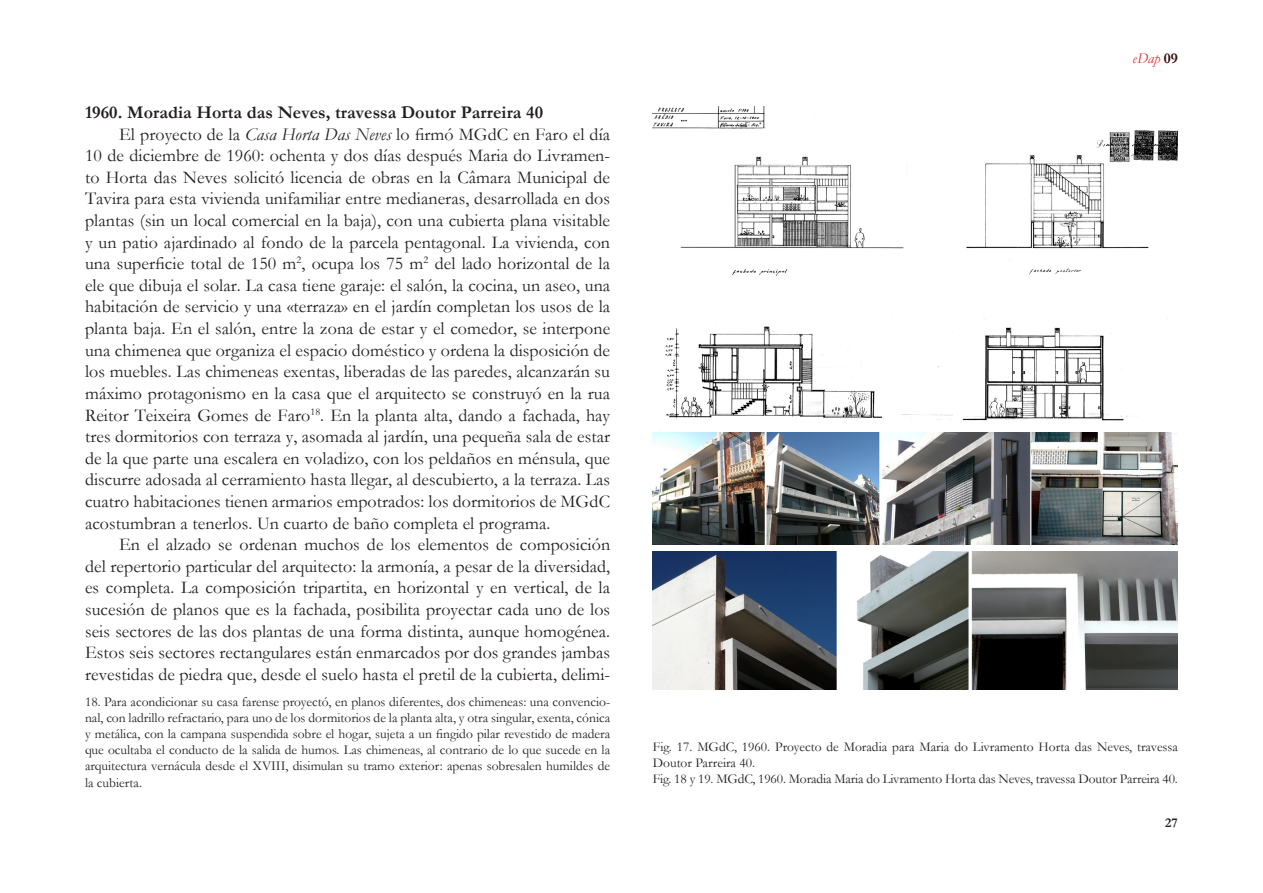
<style>
.page{position:relative;width:1263px;height:893px;background:#fff}
.page>*{position:absolute;margin:0;border:0;box-sizing:border-box;transform-origin:0 0}
.t1{font:18px/21.6px "Garamond";letter-spacing:.005em;color:#231f20;text-align:justify}
.Heading_1{font:700 18px "Garamond";letter-spacing:.005em;color:#231f20}
.t2{font:italic 15px "Garamond";color:#e82c2c}
.t3{font:13.5px/16.2px "Garamond";color:#231f20;text-align:justify}
.t4{font:700 13.5px "Garamond";color:#231f20}
.s1{font-style:italic}
.s2{font-weight:700;font-style:normal;color:#330a0a}
</style>
<div class="page">
<img style="left:653px;top:106px;width:525px;height:439px">
<img style="left:653px;top:551px;width:525px;height:139px">
<p class="Heading_1" style="left:85px;top:100px;width:460px">1960. Moradia Horta das Neves, travessa Doutor Parreira 40</p>
<p class="t1" style="left:85px;top:123px;width:527px;text-indent:34px">El proyecto de la <span class="s1">Casa Horta Das Neves</span> lo firmó MGdC en Faro el día 10 de diciembre de 1960: ochenta y dos días después Maria do Livramen&shy;to Horta das Neves solicitó licencia de obras en la Câmara Municipal de Tavira para esta vivienda unifamiliar entre medianeras, desarrollada en dos plantas (sin un local comercial en la baja), con una cubierta plana visitable y un patio ajardinado al fondo de la parcela pentagonal. La vivienda, con una superficie total de 150 m<sup>2</sup>, ocupa los 75 m<sup>2</sup> del lado horizontal de la ele que dibuja el solar. La casa tiene garaje: el salón, la cocina, un aseo, una habitación de servicio y una «terraza» en el jardín completan los usos de la planta baja. En el salón, entre la zona de estar y el comedor, se interpone una chimenea que organiza el espacio doméstico y ordena la disposición de los muebles. Las chimeneas exentas, liberadas de las paredes, alcanzarán su máximo protagonismo en la casa que el arquitecto se construyó en la rua Reitor Teixeira Gomes de Faro<sup>18</sup>. En la planta alta, dando a fachada, hay tres dormitorios con terraza y, asomada al jardín, una pequeña sala de estar de la que parte una escalera en voladizo, con los peldaños en ménsula, que discurre adosada al cerramiento hasta llegar, al descubierto, a la terraza. Las cuatro habitaciones tienen armarios empotrados: los dormitorios de MGdC acostumbran a tenerlos. Un cuarto de baño completa el programa.</p>
<p class="t1" style="left:85px;top:533px;width:527px;text-indent:34px">En el alzado se ordenan muchos de los elementos de composición del repertorio particular del arquitecto: la armonía, a pesar de la diversidad, es completa. La composición tripartita, en horizontal y en vertical, de la sucesión de planos que es la fachada, posibilita proyectar cada uno de los seis sectores de las dos plantas de una forma distinta, aunque homogénea.<br>Estos seis sectores rectangulares están enmarcados por dos grandes jambas revestidas de piedra que, desde el suelo hasta el pretil de la cubierta, delimi-</p>
<p class="t3" style="left:85px;top:693px;width:527px">18. Para acondicionar su casa farense proyectó, en planos diferentes, dos chimeneas: una convencio&shy;nal, con ladrillo refractario, para uno de los dormitorios de la planta alta, y otra singular, exenta, cónica y metálica, con la campana suspendida sobre el hogar, sujeta a un fingido pilar revestido de madera que ocultaba el conducto de la salida de humos. Las chimeneas, al contrario de lo que sucede en la arquitectura vernácula desde el XVIII, disimulan su tramo exterior: apenas sobresalen humildes de la cubierta.</p>
<p class="t2" style="left:1132px;top:48px;width:47px">eDap <span class="s2">09</span></p>
<p class="t3" style="left:653px;top:738px;width:527px">Fig. 17. MGdC, 1960. Proyecto de Moradia para Maria do Livramento Horta das Neves, travessa<br>Doutor Parreira 40.</p>
<p class="t3" style="left:653px;top:770px;width:527px">Fig. 18 y 19. MGdC, 1960. Moradia Maria do Livramento Horta das Neves, travessa Doutor Parreira 40.</p>
<p class="t4" style="left:1165px;top:813px;width:14px">27</p>
</div>
